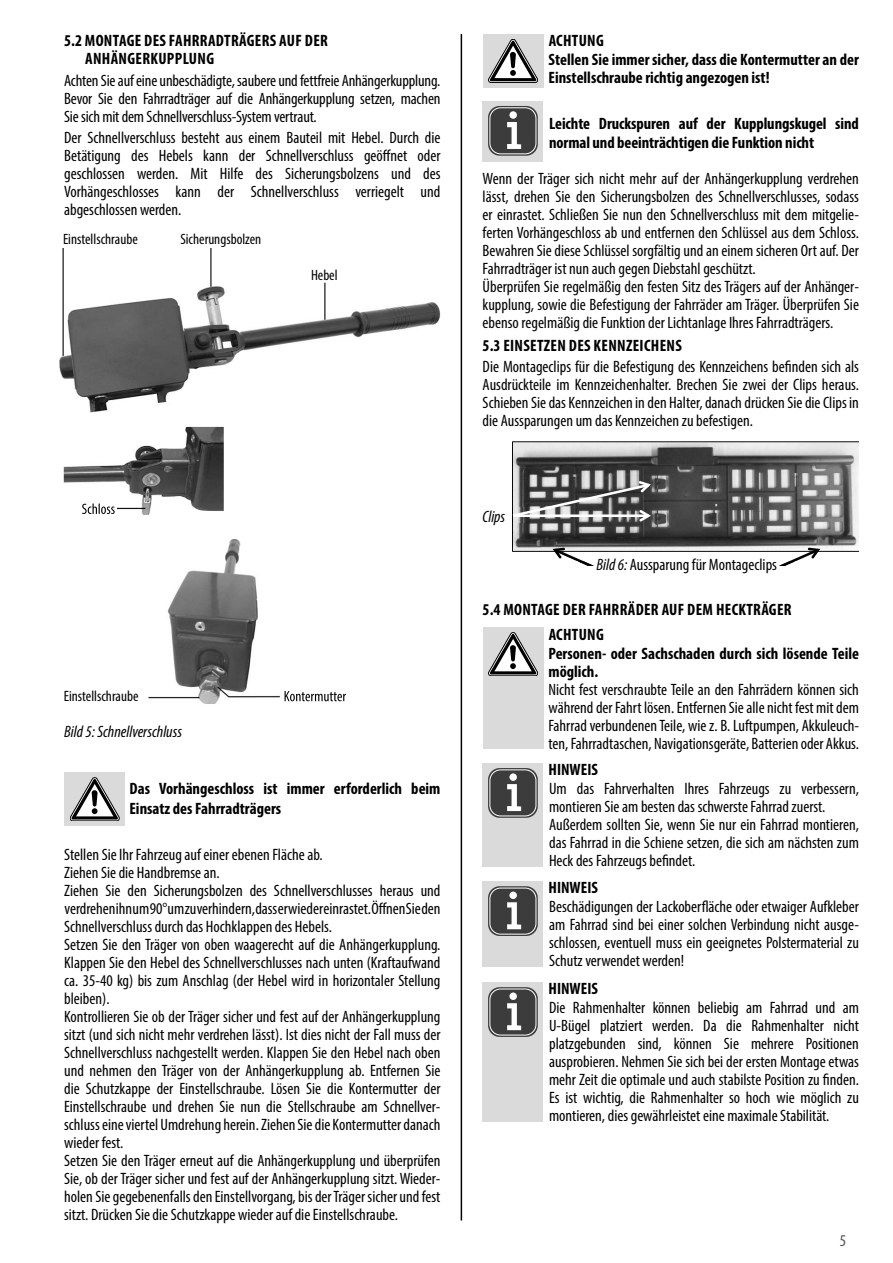
<style>
.page{position:relative;width:893px;height:1263px;background:#fff}
.page>*{position:absolute;margin:0;border:0;box-sizing:border-box;transform-origin:0 0}
.t1{font:condensed 16.5px/18px "Myriad Pro";color:#000;text-align:justify}
.t2{font:700 condensed 16.5px/18px "Myriad Pro";color:#000}
.t3{font:700 condensed 16.5px/18px "Myriad Pro";letter-spacing:.02em;color:#000}
.t4{font:italic condensed 16.5px "Myriad Pro";color:#000}
.t5{font:condensed 16.5px "Myriad Pro";color:#515151}
.t6{font:condensed 15px "Myriad Pro";color:#000}
.t7{font:12.6px "Arial";letter-spacing:.005em;color:#010101}
.s1{font-style:italic}
</style>
<div class="page">
<hr style="left:461px;top:34px;width:1px;height:1186px;background:#000">
<svg style="left:512px;top:441px;width:347px;height:125px;background:#858585"></svg>
<div style="left:64px;top:772px;width:61px;height:53px;background:#dadada"></div>
<svg style="left:70px;top:777px;width:49px;height:44px"></svg>
<img style="left:148px;top:539px;width:197px;height:165px">
<img style="left:285px;top:691px;width:61px;height:10px">
<img style="left:64px;top:427px;width:160px;height:88px">
<img style="left:82px;top:503px;width:33px;height:11px">
<img style="left:60px;top:248px;width:380px;height:164px">
<div style="left:483px;top:34px;width:60px;height:53px;background:#dadada"></div>
<div style="left:483px;top:627px;width:60px;height:121px;background:#dadada"></div>
<svg style="left:488px;top:39px;width:50px;height:44px"></svg>
<svg style="left:488px;top:632px;width:50px;height:44px"></svg>
<div style="left:483px;top:101px;width:60px;height:60px;background:#dadada"></div>
<div style="left:483px;top:763px;width:60px;height:103px;background:#dadada"></div>
<div style="left:483px;top:881px;width:60px;height:85px;background:#dadada"></div>
<div style="left:483px;top:982px;width:60px;height:139px;background:#dadada"></div>
<div style="left:488px;top:106px;width:50px;height:50px;background:#3c3c3c;border-radius:12px"></div>
<div style="left:490px;top:108px;width:46px;height:46px;border:1px solid #fff;border-radius:11px"></div>
<svg style="left:507px;top:122px;width:14px;height:27px"></svg>
<div style="left:509px;top:111px;width:8px;height:8px;background:#fff;border-radius:50%"></div>
<div style="left:488px;top:768px;width:50px;height:50px;background:#3c3c3c;border-radius:12px"></div>
<div style="left:490px;top:770px;width:46px;height:46px;border:1px solid #fff;border-radius:11px"></div>
<svg style="left:507px;top:784px;width:14px;height:27px"></svg>
<div style="left:509px;top:773px;width:8px;height:8px;background:#fff;border-radius:50%"></div>
<div style="left:488px;top:886px;width:50px;height:50px;background:#3c3c3c;border-radius:12px"></div>
<div style="left:490px;top:888px;width:46px;height:46px;border:1px solid #fff;border-radius:11px"></div>
<svg style="left:507px;top:902px;width:14px;height:27px"></svg>
<div style="left:509px;top:891px;width:8px;height:8px;background:#fff;border-radius:50%"></div>
<div style="left:488px;top:987px;width:50px;height:50px;background:#3c3c3c;border-radius:12px"></div>
<div style="left:490px;top:989px;width:46px;height:46px;border:1px solid #fff;border-radius:11px"></div>
<svg style="left:507px;top:1003px;width:14px;height:27px"></svg>
<div style="left:509px;top:992px;width:8px;height:8px;background:#fff;border-radius:50%"></div>
<p class="t3" style="left:85px;top:32px;width:244px;text-indent:-21px">5.2 MONTAGE DES FAHRRADTRÄGERS AUF DER<br>ANHÄNGERKUPPLUNG</p>
<p class="t1" style="left:64px;top:71px;width:378px">Achten Sie auf eine unbeschädigte, saubere und fettfreie Anhängerkupplung.<br>Bevor Sie den Fahrradträger auf die Anhängerkupplung setzen, machen Sie sich mit dem Schnellverschluss-System vertraut.</p>
<p class="t1" style="left:64px;top:128px;width:378px">Der Schnellverschluss besteht aus einem Bauteil mit Hebel. Durch die Betätigung des Hebels kann der Schnellverschluss geöffnet oder geschlossen werden. Mit Hilfe des Sicherungsbolzens und des Vorhängeschlosses kann der Schnellverschluss verriegelt und abgeschlossen werden.</p>
<p class="t6" style="left:63px;top:230px;width:76px">Einstellschraube</p>
<p class="t6" style="left:180px;top:230px;width:82px">Sicherungsbolzen</p>
<p class="t6" style="left:311px;top:266px;width:28px">Hebel</p>
<p class="t6" style="left:64px;top:687px;width:76px">Einstellschraube</p>
<p class="t4" style="left:64px;top:721px;width:119px">Bild 5: Schnellverschluss</p>
<p class="t2" style="left:129px;top:778px;width:312px;line-height:19.8px">Das Vorhängeschloss ist immer erforderlich beim<br>Einsatz des Fahrradträgers</p>
<p class="t1" style="left:64px;top:845px;width:378px;text-align:left">Stellen Sie Ihr Fahrzeug auf einer ebenen Fläche ab.<br>Ziehen Sie die Handbremse an.<br>Ziehen Sie den Sicherungsbolzen des Schnellverschlusses heraus und verdrehen ihn um 90° um zu verhindern, dass er wieder einrastet. Öffnen Sie den Schnellverschluss durch das Hochklappen des Hebels.<br>Setzen Sie den Träger von oben waagerecht auf die Anhängerkupplung.<br>Klappen Sie den Hebel des Schnellverschlusses nach unten (Kraftaufwand ca. 35-40 kg) bis zum Anschlag (der Hebel wird in horizontaler Stellung bleiben).<br>Kontrollieren Sie ob der Träger sicher und fest auf der Anhängerkupplung sitzt (und sich nicht mehr verdrehen lässt). Ist dies nicht der Fall muss der Schnellverschluss nachgestellt werden. Klappen Sie den Hebel nach oben und nehmen den Träger von der Anhängerkupplung ab. Entfernen Sie die Schutzkappe der Einstellschraube. Lösen Sie die Kontermutter der Einstellschraube und drehen Sie nun die Stellschraube am Schnellver&shy;schluss eine viertel Umdrehung herein. Ziehen Sie die Kontermutter danach wieder fest.<br>Setzen Sie den Träger erneut auf die Anhängerkupplung und überprüfen Sie, ob der Träger sicher und fest auf der Anhängerkupplung sitzt. Wieder&shy;holen Sie gegebenenfalls den Einstellvorgang, bis der Träger sicher und fest sitzt. Drücken Sie die Schutzkappe wieder auf die Einstellschraube.</p>
<p class="t3" style="left:549px;top:32px;width:57px">ACHTUNG</p>
<p class="t2" style="left:549px;top:50px;width:312px">Stellen Sie immer sicher, dass die Kontermutter an der<br>Einstellschraube richtig angezogen ist!</p>
<p class="t2" style="left:549px;top:113px;width:311px;line-height:19.5px">Leichte Druckspuren auf der Kupplungskugel sind normal und beeinträchtigen die Funktion nicht</p>
<p class="t1" style="left:483px;top:170px;width:378px;text-align:left">Wenn der Träger sich nicht mehr auf der Anhängerkupplung verdrehen lässt, drehen Sie den Sicherungsbolzen des Schnellverschlusses, sodass er einrastet. Schließen Sie nun den Schnellverschluss mit dem mitgelie&shy;ferten Vorhängeschloss ab und entfernen den Schlüssel aus dem Schloss.<br>Bewahren Sie diese Schlüssel sorgfältig und an einem sicheren Ort auf. Der Fahrradträger ist nun auch gegen Diebstahl geschützt.<br>Überprüfen Sie regelmäßig den festen Sitz des Trägers auf der Anhänger&shy;kupplung, sowie die Befestigung der Fahrräder am Träger. Überprüfen Sie ebenso regelmäßig die Funktion der Lichtanlage Ihres Fahrradträgers.</p>
<p class="t3" style="left:483px;top:336px;width:201px">5.3 EINSETZEN DES KENNZEICHENS</p>
<p class="t1" style="left:483px;top:357px;width:378px">Die Montageclips für die Befestigung des Kennzeichens befinden sich als Ausdrückteile im Kennzeichenhalter. Brechen Sie zwei der Clips heraus.<br>Schieben Sie das Kennzeichen in den Halter, danach drücken Sie die Clips in die Aussparungen um das Kennzeichen zu befestigen.</p>
<p class="t7" style="left:482px;top:507px;width:30px">Clips</p>
<p class="t1" style="left:596px;top:555px;width:182px"><span class="s1">Bild 6:</span> Aussparung für Montageclips</p>
<p class="t3" style="left:483px;top:600px;width:311px">5.4 MONTAGE DER FAHRRÄDER AUF DEM HECKTRÄGER</p>
<p class="t3" style="left:549px;top:625px;width:57px">ACHTUNG</p>
<p class="t2" style="left:549px;top:644px;width:312px">Personen- oder Sachschaden durch sich lösende Teile möglich.</p>
<p class="t1" style="left:549px;top:680px;width:312px">Nicht fest verschraubte Teile an den Fahrrädern können sich während der Fahrt lösen. Entfernen Sie alle nicht fest mit dem Fahrrad verbundenen Teile, wie z. B. Luftpumpen, Akkuleuch&shy;ten, Fahrradtaschen, Navigationsgeräte, Batterien oder Akkus.</p>
<p class="t2" style="left:548px;top:760px;width:51px">HINWEIS</p>
<p class="t1" style="left:549px;top:780px;width:311px;text-align:left">Um das Fahrverhalten Ihres Fahrzeugs zu verbessern, montieren Sie am besten das schwerste Fahrrad zuerst.<br>Außerdem sollten Sie, wenn Sie nur ein Fahrrad montieren, das Fahrrad in die Schiene setzen, die sich am nächsten zum Heck des Fahrzeugs befindet.</p>
<p class="t1" style="left:549px;top:898px;width:311px">Beschädigungen der Lackoberfläche oder etwaiger Aufkleber am Fahrrad sind bei einer solchen Verbindung nicht ausge&shy;schlossen, eventuell muss ein geeignetes Polstermaterial zu Schutz verwendet werden!</p>
<p class="t1" style="left:549px;top:999px;width:311px">Die Rahmenhalter können beliebig am Fahrrad und am U-Bügel platziert werden. Da die Rahmenhalter nicht platzgebunden sind, können Sie mehrere Positionen ausprobieren. Nehmen Sie sich bei der ersten Montage etwas mehr Zeit die optimale und auch stabilste Position zu finden.<br>Es ist wichtig, die Rahmenhalter so hoch wie möglich zu montieren, dies gewährleistet eine maximale Stabilität.</p>
<p class="t2" style="left:548px;top:878px;width:51px">HINWEIS</p>
<p class="t2" style="left:548px;top:979px;width:51px">HINWEIS</p>
<p class="t5" style="left:840px;top:1231px;width:8px">5</p>
</div>
